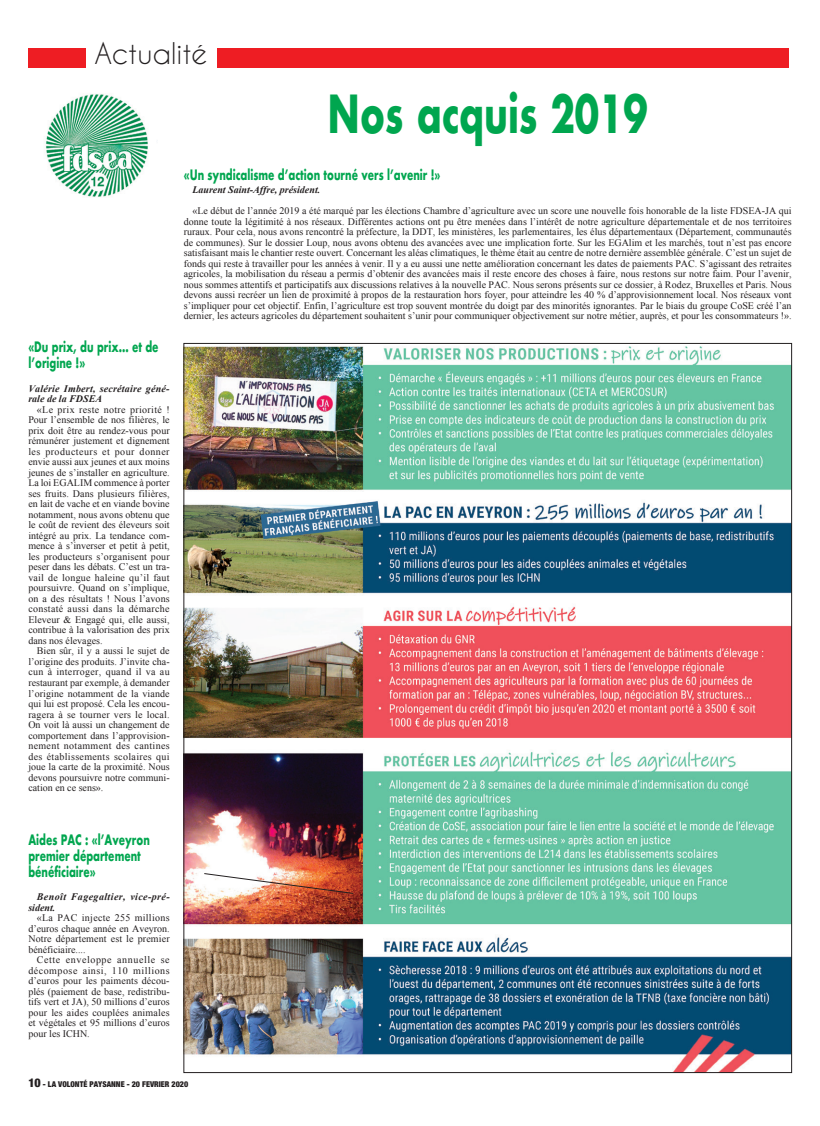
<style>
.page{position:relative;width:820px;height:1126px;background:#fff}
.page>*{position:absolute;margin:0;border:0;box-sizing:border-box;transform-origin:0 0}
.t1{font:700 51px "Futura";color:#00a64f;scale:.7 1}
.t2{font:28px "Caviar Dreams";color:#231f20}
.t3{font:700 14px/16px "Futura";color:#00a64f;scale:.7 1}
.t4{font:10px/10.5px "Times New Roman";color:#231f20;text-align:justify}
.t5{font:italic 700 10px/10.5px "Times New Roman";letter-spacing:.02em;color:#231f20}
.t6{font:italic 700 10px/10.5px "Times New Roman";letter-spacing:.04em;color:#231f20}
.t7{font:italic 700 10px "Times New Roman";color:#231f20}
.t8{font:900 condensed 8px "Helvetica Neue";color:#231f20}
.s1{font-size:12px}
</style>
<div class="page">
<div style="left:28px;top:48px;width:760px;height:20px;background:#ee1d23"></div>
<div style="left:86px;top:34px;width:130px;height:37px;background:#fff"></div>
<img style="left:185px;top:346px;width:604px;height:724px">
<img style="left:46px;top:94px;width:102px;height:103px">
<svg style="left:204px;top:873px;width:149px;height:20px"></svg>
<h2 class="t2" style="left:94px;top:36px;width:114px">Actualité</h2>
<h1 class="t1" style="left:327px;top:77px;width:459px">Nos acquis 2019</h1>
<h3 class="t3" style="left:28px;top:338px;width:187px">«Du prix, du prix... et de l’origine !»</h3>
<p class="t5" style="left:28px;top:383px;width:143px">Valérie Imbert, secrétaire géné&shy;rale de la FDSEA</p>
<p class="t4" style="left:28px;top:404px;width:143px;text-indent:8px">«Le prix reste notre priorité !<br>Pour l’ensemble de nos filières, le prix doit être au rendez-vous pour rémunérer justement et dignement les producteurs et pour donner envie aussi aux jeunes et aux moins jeunes de s’installer en agriculture.<br>La loi EGALIM commence à porter ses fruits. Dans plusieurs filières, en lait de vache et en viande bovine notamment, nous avons obtenu que le coût de revient des éleveurs soit intégré au prix. La tendance com&shy;mence à s’inverser et petit à petit, les producteurs s’organisent pour peser dans les débats. C’est un tra&shy;vail de longue haleine qu’il faut poursuivre. Quand on s’implique, on a des résultats ! Nous l’avons constaté aussi dans la démarche Eleveur &amp; Engagé qui, elle aussi, contribue à la valorisation des prix dans nos élevages.</p>
<p class="t4" style="left:28px;top:645px;width:143px;text-indent:8px">Bien sûr, il y a aussi le sujet de l’origine des produits. J’invite cha&shy;cun à interroger, quand il va au restaurant par exemple, à demander l’origine notamment de la viande qui lui est proposé. Cela les encou&shy;ragera à se tourner vers le local.<br>On voit là aussi un changement de comportement dans l’approvision&shy;nement notamment des cantines des établissements scolaires qui joue la carte de la proximité. Nous devons poursuivre notre communi&shy;cation en ce sens».</p>
<h3 class="t3" style="left:184px;top:166px;width:368px">«Un syndicalisme d’action tourné vers l’avenir !»</h3>
<p class="t7" style="left:192px;top:183px;width:129px">Laurent Saint-Affre, président.</p>
<p class="t4" style="left:184px;top:205px;width:609px;text-indent:8px">«Le début de l’année 2019 a été marqué par les élections Chambre d’agriculture avec un score une nouvelle fois honorable de la liste FDSEA-JA qui donne toute la légitimité à nos réseaux. Différentes actions ont pu être menées dans l’intérêt de notre agriculture départementale et de nos territoires ruraux. Pour cela, nous avons rencontré la préfecture, la DDT, les ministères, les parlementaires, les élus départementaux (Département, communautés de communes). Sur le dossier Loup, nous avons obtenu des avancées avec une implication forte. Sur les EGAlim et les marchés, tout n’est pas encore satisfaisant mais le chantier reste ouvert. Concernant les aléas climatiques, le thème était au centre de notre dernière assemblée générale. C’est un sujet de fonds qui reste à travailler pour les années à venir. Il y a eu aussi une nette amélioration concernant les dates de paiements PAC. S’agissant des retraites agricoles, la mobilisation du réseau a permis d’obtenir des avancées mais il reste encore des choses à faire, nous restons sur notre faim. Pour l’avenir, nous sommes attentifs et participatifs aux discussions relatives à la nouvelle PAC. Nous serons présents sur ce dossier, à Rodez, Bruxelles et Paris. Nous devons aussi recréer un lien de proximité à propos de la restauration hors foyer, pour atteindre les 40 % d’approvisionnement local. Nos réseaux vont s’impliquer pour cet objectif. Enfin, l’agriculture est trop souvent montrée du doigt par des minorités ignorantes. Par le biais du groupe CoSE créé l’an dernier, les acteurs agricoles du département souhaitent s’unir pour communiquer objectivement sur notre métier, auprès, et pour les consommateurs !».</p>
<h3 class="t3" style="left:28px;top:831px;width:175px">Aides PAC : «l’Aveyron premier département bénéficiaire»</h3>
<p class="t6" style="left:28px;top:891px;width:143px;text-indent:9px">Benoît Fagegaltier, vice-pré&shy;sident.</p>
<p class="t4" style="left:28px;top:912px;width:143px;text-indent:9px">«La PAC injecte 255 millions d’euros chaque année en Aveyron.<br>Notre département est le premier bénéficiaire....</p>
<p class="t4" style="left:28px;top:954px;width:143px;text-indent:9px">Cette enveloppe annuelle se décompose ainsi, 110 millions d’euros pour les paiments décou&shy;plés (paiement de base, redistribu&shy;tifs vert et JA), 50 millions d’euros pour les aides couplées animales et végétales et 95 millions d’euros pour les ICHN.</p>
<p class="t8" style="left:28px;top:1079px;width:161px"><span class="s1">10</span> - LA VOLONTÉ PAYSANNE - 20 FEVRIER 2020</p>
</div>
